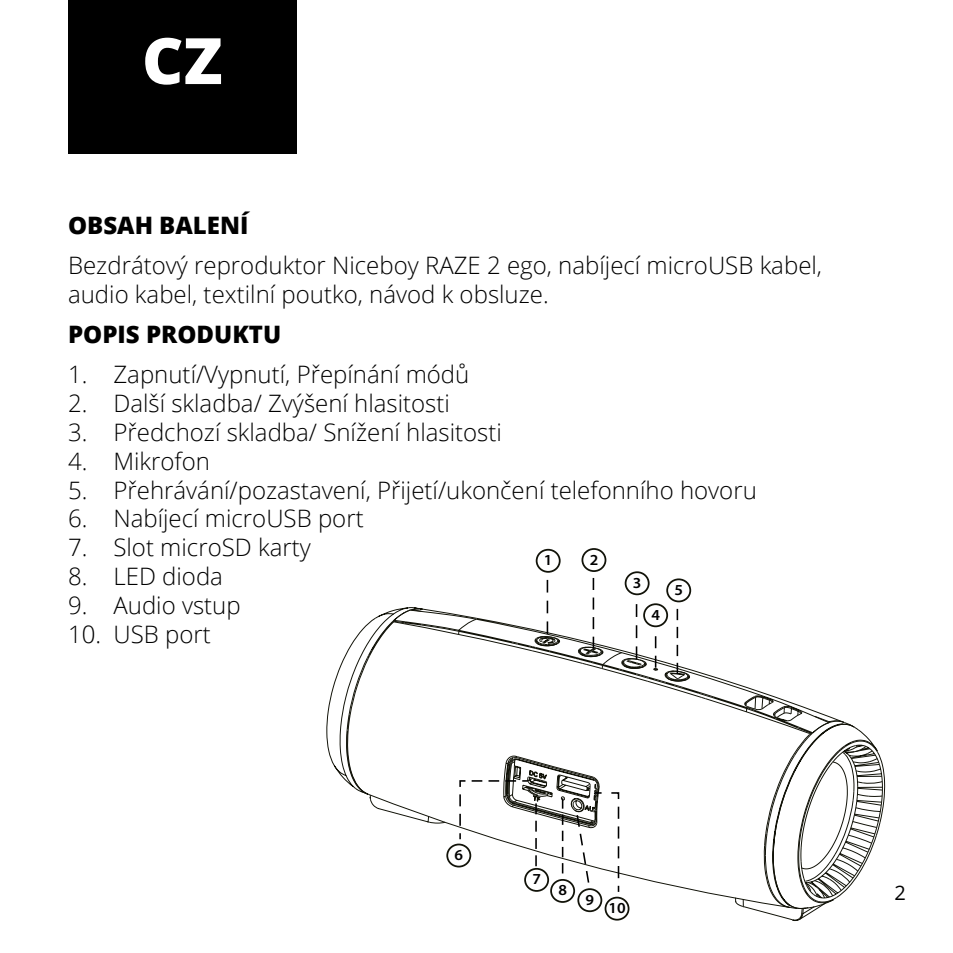
<style>
.page{position:relative;width:953px;height:953px;background:#fff}
.page>*{position:absolute;margin:0;border:0;box-sizing:border-box;transform-origin:0 0}
.t1{font:800 64px "Open Sans";color:#fff}
.Text_odrážkY{font:300 24px/28.8px "Open Sans";color:#000}
.t2{font:800 24px "Open Sans";color:#000}
.t3{font:20px "Open Sans";color:#000}
.t4{font:600 15.2px "Myriad Pro";color:#000;scale:1.05 1}
</style>
<div class="page">
<div style="left:68px;top:0;width:228px;height:153px;background:#000"></div>
<svg style="left:813px;top:722px;width:72px;height:186px"></svg>
<svg style="left:347px;top:608px;width:497px;height:299px"></svg>
<svg style="left:546px;top:580px;width:2px;height:54px"></svg>
<svg style="left:592px;top:578px;width:2px;height:70px"></svg>
<svg style="left:635px;top:604px;width:2px;height:55px"></svg>
<svg style="left:676px;top:609px;width:2px;height:65px"></svg>
<div style="left:535px;top:549px;width:25px;height:23px;border:2px solid #121309;border-radius:50%"></div>
<div style="left:581px;top:548px;width:25px;height:24px;border:2px solid #121309;border-radius:50%"></div>
<div style="left:624px;top:571px;width:25px;height:24px;border:2px solid #121309;border-radius:50%"></div>
<div style="left:643px;top:603px;width:25px;height:24px;border:2px solid #121309;border-radius:50%"></div>
<div style="left:666px;top:578px;width:25px;height:24px;border:2px solid #121309;border-radius:50%"></div>
<div style="left:446px;top:843px;width:25px;height:24px;border:2px solid #121309;border-radius:50%"></div>
<div style="left:577px;top:888px;width:25px;height:24px;border:2px solid #121309;border-radius:50%"></div>
<div style="left:550px;top:878px;width:25px;height:24px;border:2px solid #121309;border-radius:50%"></div>
<div style="left:604px;top:896px;width:25px;height:24px;border:2px solid #121309;border-radius:50%"></div>
<svg style="left:654px;top:636px;width:2px;height:31px"></svg>
<svg style="left:458px;top:758px;width:162px;height:135px"></svg>
<p class="t1" style="left:142px;top:12px;width:82px">CZ</p>
<p class="t2" style="left:68px;top:207px;width:182px">OBSAH BALENÍ</p>
<p class="Text_odrážkY" style="left:68px;top:250px;width:755px">Bezdrátový reproduktor Niceboy RAZE 2 ego, nabíjecí microUSB kabel, audio kabel, textilní poutko, návod k obsluze.</p>
<p class="t2" style="left:68px;top:316px;width:215px">POPIS PRODUKTU</p>
<p class="Text_odrážkY" style="left:68px;top:359px;width:403px">1. Zapnutí/Vypnutí, Přepínání módů</p>
<p class="Text_odrážkY" style="left:68px;top:388px;width:383px">2. Další skladba/ Zvýšení hlasitosti</p>
<p class="Text_odrážkY" style="left:68px;top:417px;width:435px">3. Předchozí skladba/ Snížení hlasitosti</p>
<p class="Text_odrážkY" style="left:68px;top:446px;width:143px">4. Mikrofon</p>
<p class="Text_odrážkY" style="left:68px;top:474px;width:690px">5. Přehrávání/pozastavení, Přijetí/ukončení telefonního hovoru</p>
<p class="Text_odrážkY" style="left:68px;top:503px;width:297px">6. Nabíjecí microUSB port</p>
<p class="Text_odrážkY" style="left:68px;top:532px;width:244px">7. Slot microSD karty</p>
<p class="Text_odrážkY" style="left:68px;top:561px;width:156px">8. LED dioda</p>
<p class="Text_odrážkY" style="left:68px;top:590px;width:174px">9. Audio vstup</p>
<p class="Text_odrážkY" style="left:68px;top:618px;width:144px">10. USB port</p>
<p class="t4" style="left:589px;top:550px;width:10px">2</p>
<p class="t4" style="left:544px;top:550px;width:10px">1</p>
<p class="t4" style="left:632px;top:573px;width:10px">3</p>
<p class="t4" style="left:674px;top:580px;width:10px">5</p>
<p class="t4" style="left:651px;top:605px;width:10px">4</p>
<p class="t4" style="left:454px;top:845px;width:10px">6</p>
<p class="t4" style="left:532px;top:869px;width:10px">7</p>
<p class="t4" style="left:558px;top:880px;width:10px">8</p>
<p class="t4" style="left:585px;top:889px;width:10px">9</p>
<p class="t4" style="left:608px;top:898px;width:18px">10</p>
<p class="t3" style="left:894px;top:879px;width:13px">2</p>
</div>
